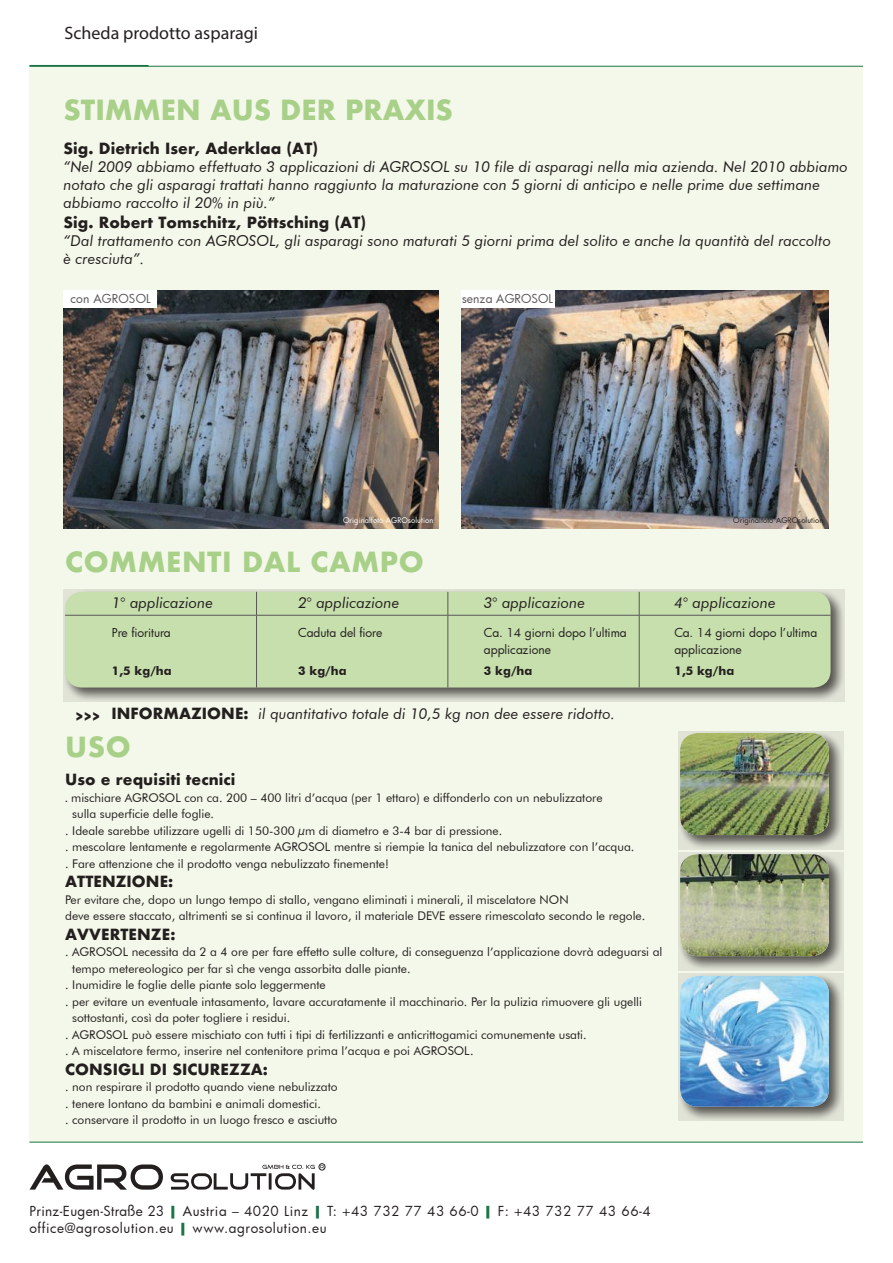
<style>
.page{position:relative;width:893px;height:1263px;background:#fff}
.page>*{position:absolute;margin:0;border:0;box-sizing:border-box;transform-origin:0 0}
.t1{font:700 27px "Futura";letter-spacing:.01em;color:#a8d089}
.t2{font:18px "Myriad Pro";color:#241f1f}
.t3{font:italic 15px/18px "Futura BT";letter-spacing:.005em;color:#241f1f}
.t4{font:700 15px "Futura";letter-spacing:.005em;color:#241f1f}
.t5{font:13.5px/16.5px "Futura";letter-spacing:.04em;color:#241f1f}
.t6{font:12px/16.5px "Futura BT";color:#241f1f}
.t7{font:12px/16.5px "Futura";color:#241f1f}
.t8{font:700 12px "Futura BT";letter-spacing:.005em;color:#241f1f}
.t9{font:12px "Futura";color:#5a5758}
.t10{font:7.5px "Futura";letter-spacing:.01em;color:#fff}
.t11{font:7.5px "Futura";letter-spacing:.01em;color:#241f1f}
.s1{font-family:"Futura";font-weight:700;font-style:normal}
.s2{font-family:"Myriad Pro"}
.s3{font-weight:700;color:#1a7446}
</style>
<div class="page">
<div style="left:30px;top:66px;width:833px;height:1076px;background:#f4f8ea"></div>
<hr style="left:30px;top:65px;width:119px;height:1px;background:#1a7446">
<hr style="left:30px;top:66px;width:833px;height:1px;background:#1a7446">
<hr style="left:30px;top:1142px;width:833px;height:1px;background:#1a7446">
<img style="left:64px;top:291px;width:375px;height:238px">
<div style="left:64px;top:291px;width:93px;height:17px;background:#fff"></div>
<img style="left:461px;top:291px;width:368px;height:238px">
<div style="left:461px;top:291px;width:94px;height:17px;background:#fff"></div>
<svg style="left:678px;top:731px;width:165px;height:119px;background:#afb0a6"></svg>
<img style="left:680px;top:733px;width:149px;height:102px">
<svg style="left:678px;top:852px;width:165px;height:119px;background:#afb1a6"></svg>
<img style="left:680px;top:854px;width:149px;height:102px">
<svg style="left:678px;top:974px;width:165px;height:147px;background:#acaea5"></svg>
<img style="left:680px;top:976px;width:149px;height:130px">
<svg style="left:30px;top:1164px;width:133px;height:26px"></svg>
<div style="left:319px;top:1163px;width:6px;height:7px;border:1px solid #241f1f;border-radius:50%"></div>
<svg style="left:171px;top:1165px;width:153px;height:25px"></svg>
<svg style="left:63px;top:590px;width:782px;height:112px;background:#acaea2"></svg>
<div style="left:65px;top:592px;width:766px;height:95px;background:#c6dfad;border-radius:17px"></div>
<svg style="left:256px;top:592px;width:1px;height:23px"></svg>
<svg style="left:448px;top:592px;width:1px;height:23px"></svg>
<svg style="left:639px;top:592px;width:1px;height:23px"></svg>
<hr style="left:65px;top:615px;width:191px;height:1px;background:#5a5758">
<hr style="left:256px;top:615px;width:192px;height:1px;background:#5a5758">
<hr style="left:256px;top:615px;width:1px;height:72px;background:#5a5758">
<hr style="left:448px;top:615px;width:191px;height:1px;background:#5a5758">
<hr style="left:448px;top:615px;width:1px;height:72px;background:#5a5758">
<hr style="left:639px;top:615px;width:192px;height:1px;background:#5a5758">
<hr style="left:639px;top:615px;width:1px;height:72px;background:#5a5758">
<h2 class="t2" style="left:65px;top:21px;width:195px">Scheda prodotto asparagi</h2>
<h1 class="t1" style="left:64px;top:91px;width:391px">STIMMEN AUS DER PRAXIS</h1>
<p class="t4" style="left:64px;top:138px;width:256px">Sig. Dietrich Iser, Aderklaa (AT)</p>
<p class="t3" style="left:64px;top:158px;width:786px">“Nel 2009 abbiamo effettuato 3 applicazioni di AGROSOL su 10 file di asparagi nella mia azienda. Nel 2010 abbiamo notato che gli asparagi trattati hanno raggiunto la maturazione con 5 giorni di anticipo e nelle prime due settimane abbiamo raccolto il 20% in più.”</p>
<p class="t4" style="left:64px;top:211px;width:304px">Sig. Robert Tomschitz, Pöttsching (AT)</p>
<p class="t3" style="left:64px;top:231px;width:769px">“Dal trattamento con AGROSOL, gli asparagi sono maturati 5 giorni prima del solito e anche la quantità del raccolto è cresciuta”.</p>
<p class="t9" style="left:70px;top:290px;width:82px">con AGROSOL</p>
<p class="t9" style="left:462px;top:290px;width:92px">senza AGROSOL</p>
<p class="t10" style="left:343px;top:515px;width:92px">Originalfoto AGROsolution</p>
<p class="t11" style="left:733px;top:515px;width:92px">Originalfoto AGROsolution</p>
<h1 class="t1" style="left:65px;top:542px;width:360px">COMMENTI DAL CAMPO</h1>
<p class="t3" style="left:112px;top:594px;width:103px">1° applicazione</p>
<p class="t3" style="left:298px;top:594px;width:103px">2° applicazione</p>
<p class="t3" style="left:484px;top:594px;width:103px">3° applicazione</p>
<p class="t3" style="left:674px;top:594px;width:103px">4° applicazione</p>
<p class="t7" style="left:112px;top:624px;width:60px">Pre fioritura</p>
<p class="t8" style="left:112px;top:664px;width:61px">1,5 kg/ha</p>
<p class="t7" style="left:298px;top:624px;width:86px">Caduta del fiore</p>
<p class="t8" style="left:298px;top:664px;width:50px">3 kg/ha</p>
<p class="t7" style="left:484px;top:624px;width:144px">Ca. 14 giorni dopo l’ultima applicazione</p>
<p class="t7" style="left:674px;top:624px;width:144px">Ca. 14 giorni dopo l’ultima applicazione</p>
<p class="t8" style="left:484px;top:664px;width:50px">3 kg/ha</p>
<p class="t8" style="left:674px;top:664px;width:61px">1,5 kg/ha</p>
<p class="t3" style="left:76px;top:704px;width:541px"><sub>&gt;&gt;&gt;</sub> <span class="s1">INFORMAZIONE:</span> il quantitativo totale di 10,5 kg non dee essere ridotto.</p>
<h1 class="t1" style="left:65px;top:727px;width:67px">USO</h1>
<p class="t4" style="left:65px;top:769px;width:172px">Uso e requisiti tecnici</p>
<p class="t6" style="left:65px;top:789px;width:539px"><span class="s2">.</span> mischiare AGROSOL con ca. 200 – 400 litri d’acqua (per 1 ettaro) e diffonderlo con un nebulizzatore</p>
<p class="t6" style="left:72px;top:805px;width:143px">sulla superficie delle foglie.</p>
<p class="t6" style="left:65px;top:822px;width:439px">. Ideale sarebbe utilizzare ugelli di 150-300 µm di diametro e 3-4 bar di pressione.</p>
<p class="t6" style="left:65px;top:838px;width:571px">. mescolare lentamente e regolarmente AGROSOL mentre si riempie la tanica del nebulizzatore con l’acqua.</p>
<p class="t6" style="left:65px;top:855px;width:325px">. Fare attenzione che il prodotto venga nebulizzato finemente!</p>
<p class="t4" style="left:65px;top:871px;width:110px">ATTENZIONE:</p>
<p class="t6" style="left:65px;top:891px;width:582px">Per evitare che, dopo un lungo tempo di stallo, vengano eliminati i minerali, il miscelatore NON<br>deve essere staccato, altrimenti se si continua il lavoro, il materiale DEVE essere rimescolato secondo le regole.</p>
<p class="t4" style="left:65px;top:923px;width:112px">AVVERTENZE:</p>
<p class="t6" style="left:65px;top:943px;width:599px">. AGROSOL necessita da 2 a 4 ore per fare effetto sulle colture, di conseguenza l’applicazione dovrà adeguarsi al</p>
<p class="t6" style="left:72px;top:960px;width:340px">tempo metereologico per far sì che venga assorbita dalle piante.</p>
<p class="t6" style="left:65px;top:976px;width:262px">. Inumidire le foglie delle piante solo leggermente</p>
<p class="t6" style="left:65px;top:993px;width:578px">. per evitare un eventuale intasamento, lavare accuratamente il macchinario. Per la pulizia rimuovere gli ugelli</p>
<p class="t6" style="left:72px;top:1009px;width:220px">sottostanti, così da poter togliere i residui.</p>
<p class="t6" style="left:65px;top:1026px;width:523px">. AGROSOL può essere mischiato con tutti i tipi di fertilizzanti e anticrittogamici comunemente usati.</p>
<p class="t6" style="left:65px;top:1042px;width:410px">. A miscelatore fermo, inserire nel contenitore prima l’acqua e poi AGROSOL.</p>
<p class="t4" style="left:65px;top:1058px;width:204px">CONSIGLI DI SICUREZZA:</p>
<p class="t6" style="left:65px;top:1078px;width:274px">. non respirare il prodotto quando viene nebulizzato . tenere lontano da bambini e animali domestici.<br>. conservare il prodotto in un luogo fresco e asciutto</p>
<p class="t5" style="left:30px;top:1203px;width:623px">Prinz-Eugen-Straße 23 <span class="s3">|</span> Austria – 4020 Linz <span class="s3">|</span> T: +43 732 77 43 66-0 <span class="s3">|</span> F: +43 732 77 43 66-4 office@agrosolution.eu <span class="s3">|</span> www.agrosolution.eu</p>
</div>
